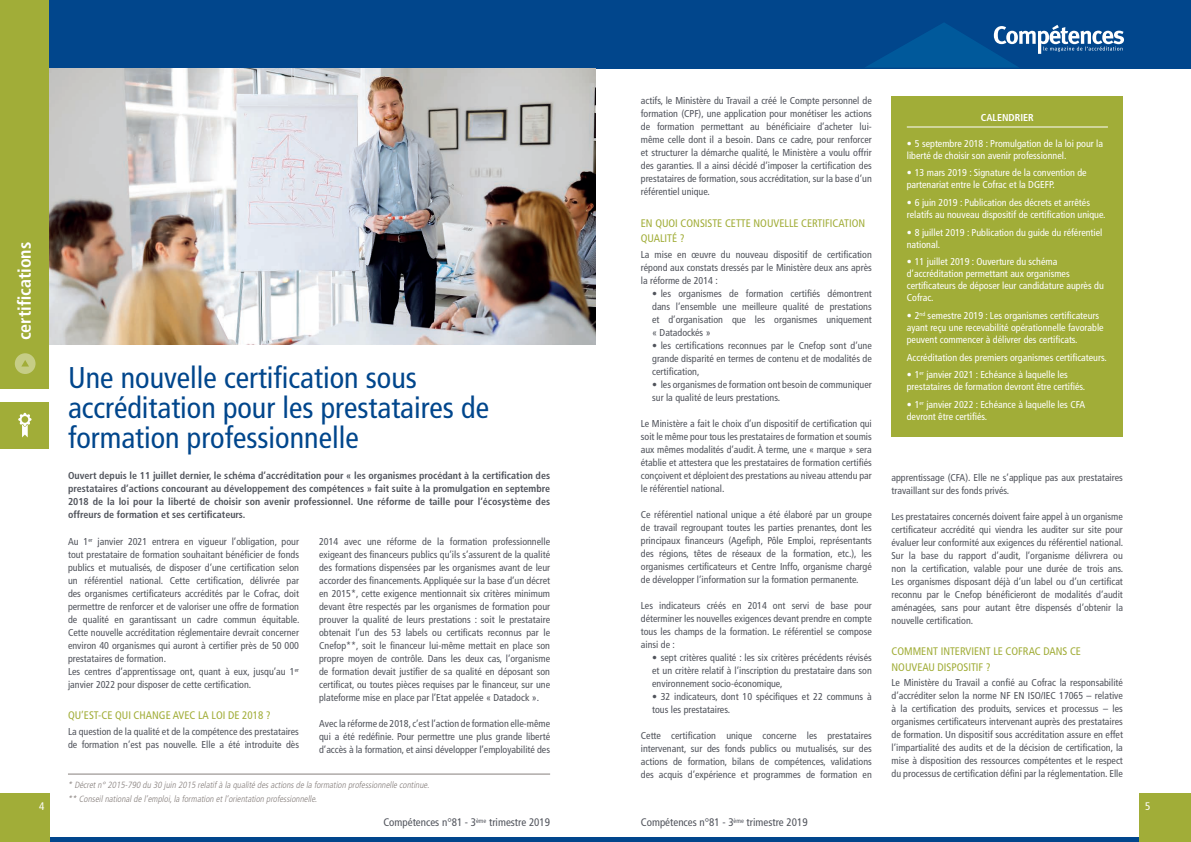
<style>
.page{position:relative;width:1191px;height:842px;background:#fff}
.page>*{position:absolute;margin:0;border:0;box-sizing:border-box;transform-origin:0 0}
.Titre_page_int_30{font:condensed 30px/30px "Frutiger LT Std";color:#01468c}
.t1{font:700 condensed 18px "Frutiger LT Std";color:#fff}
.Sous-titre_Certifica{font:condensed 11px/15.5px "Frutiger LT Std";color:#a1ad38}
.t2{font:condensed 11px "Frutiger LT Std";color:#51545c}
.t3{font:condensed 11px "Frutiger LT Std";color:#fff}
.t4{font:condensed 10px/13px "Frutiger LT Std";color:#51545c;text-align:justify}
.Puces_encadré_orange{font:condensed 10px/12px "Frutiger LT Std";color:#fff}
.Introduction_int__1{font:700 condensed 10px/13px "Frutiger LT Std";color:#51545c;text-align:justify}
.Encadré_orange___tit{font:700 condensed 10px "Frutiger LT Std";color:#fff}
.Note_de_bas_de_page{font:italic 300 condensed 9px "Frutiger LT Std";color:#867f7c}
</style>
<div class="page">
<div style="left:0;top:0;width:1191px;height:68px;background:#01468c"></div>
<svg style="left:865px;top:23px;width:259px;height:45px"></svg>
<div style="left:0;top:837px;width:1191px;height:5px;background:#01468c"></div>
<div style="left:0;top:793px;width:49px;height:49px;background:#a1ad38"></div>
<div style="left:1139px;top:793px;width:52px;height:49px;background:#a1ad38"></div>
<img style="left:49px;top:68px;width:546px;height:276px">
<hr style="left:68px;top:774px;width:482px;height:1px;background:#867f7c">
<div style="left:0;top:0;width:49px;height:388px;background:#a1ad38"></div>
<svg style="left:15px;top:353px;width:21px;height:21px"></svg>
<div style="left:0;top:402px;width:49px;height:47px;background:#a1ad38"></div>
<div style="left:891px;top:97px;width:232px;height:340px;background:#a1ad38"></div>
<hr style="left:906px;top:127px;width:202px;height:1px;background:#fff">
<svg style="left:18px;top:413px;width:14px;height:24px"></svg>
<p class="t1" style="left:14px;top:340px;width:100px;rotate:-90deg">certifications</p>
<p class="t4" style="left:641px;top:94px;width:232px">actifs, le Ministère du Travail a créé le Compte personnel de formation (CPF), une application pour monétiser les actions de formation permettant au bénéficiaire d’acheter lui&shy;même celle dont il a besoin. Dans ce cadre, pour renforcer et structurer la démarche qualité, le Ministère a voulu offrir des garanties. Il a ainsi décidé d’imposer la certification des prestataires de formation, sous accréditation, sur la base d’un référentiel unique.</p>
<p class="Sous-titre_Certifica" style="left:641px;top:215px;width:226px">EN QUOI CONSISTE CETTE NOUVELLE CERTIFICATION<br>QUALITÉ ?</p>
<p class="t4" style="left:641px;top:248px;width:232px">La mise en œuvre du nouveau dispositif de certification répond aux constats dressés par le Ministère deux ans après la réforme de 2014 :</p>
<p class="t4" style="left:652px;top:287px;width:221px">• les organismes de formation certifiés démontrent dans l’ensemble une meilleure qualité de prestations et d’organisation que les organismes uniquement « Datadockés »</p>
<p class="t4" style="left:652px;top:339px;width:221px">• les certifications reconnues par le Cnefop sont d’une grande disparité en termes de contenu et de modalités de certification,</p>
<p class="t4" style="left:652px;top:378px;width:221px">• les organismes de formation ont besoin de communiquer sur la qualité de leurs prestations.</p>
<p class="t4" style="left:641px;top:417px;width:232px">Le Ministère a fait le choix d’un dispositif de certification qui soit le même pour tous les prestataires de formation et soumis aux mêmes modalités d’audit. À terme, une « marque » sera établie et attestera que les prestataires de formation certifiés conçoivent et déploient des prestations au niveau attendu par le référentiel national.</p>
<p class="t4" style="left:641px;top:508px;width:232px">Ce référentiel national unique a été élaboré par un groupe de travail regroupant toutes les parties prenantes, dont les principaux financeurs (Agefiph, Pôle Emploi, représentants des régions, têtes de réseaux de la formation, etc.), les organismes certificateurs et Centre Inffo, organisme chargé de développer l’information sur la formation permanente.</p>
<p class="t4" style="left:641px;top:599px;width:232px">Les indicateurs créés en 2014 ont servi de base pour déterminer les nouvelles exigences devant prendre en compte tous les champs de la formation. Le référentiel se compose ainsi de :</p>
<p class="t4" style="left:652px;top:651px;width:221px">• sept critères qualité : les six critères précédents révisés et un critère relatif à l’inscription du prestataire dans son environnement socio-économique,</p>
<p class="t4" style="left:652px;top:690px;width:221px">• 32 indicateurs, dont 10 spécifiques et 22 communs à tous les prestataires.</p>
<p class="t4" style="left:641px;top:729px;width:232px">Cette certification unique concerne les prestataires intervenant, sur des fonds publics ou mutualisés, sur des actions de formation, bilans de compétences, validations des acquis d’expérience et programmes de formation en</p>
<p class="Encadré_orange___tit" style="left:981px;top:112px;width:54px">CALENDRIER</p>
<p class="Puces_encadré_orange" style="left:906px;top:137px;width:198px">• 5 septembre 2018 : Promulgation de la loi pour la liberté de choisir son avenir professionnel.</p>
<p class="Puces_encadré_orange" style="left:906px;top:167px;width:181px">• 13 mars 2019 : Signature de la convention de partenariat entre le Cofrac et la DGEFP.</p>
<p class="Puces_encadré_orange" style="left:906px;top:196px;width:200px">• 6 juin 2019 : Publication des décrets et arrêtés relatifs au nouveau dispositif de certification unique.</p>
<p class="Puces_encadré_orange" style="left:906px;top:226px;width:197px">• 8 juillet 2019 : Publication du guide du référentiel national.</p>
<p class="Puces_encadré_orange" style="left:906px;top:256px;width:198px">• 11 juillet 2019 : Ouverture du schéma d’accréditation permettant aux organismes certificateurs de déposer leur candidature auprès du Cofrac.</p>
<p class="Puces_encadré_orange" style="left:906px;top:310px;width:198px">• 2<sup>nd</sup> semestre 2019 : Les organismes certificateurs ayant reçu une recevabilité opérationnelle favorable peuvent commencer à délivrer des certificats.</p>
<p class="Puces_encadré_orange" style="left:906px;top:351px;width:201px">Accréditation des premiers organismes certificateurs.</p>
<p class="Puces_encadré_orange" style="left:906px;top:369px;width:180px">• 1<sup>er</sup> janvier 2021 : Echéance à laquelle les prestataires de formation devront être certifiés.</p>
<p class="Puces_encadré_orange" style="left:906px;top:399px;width:180px">• 1<sup>er</sup> janvier 2022 : Echéance à laquelle les CFA devront être certifiés.</p>
<p class="Titre_page_int_30" style="left:68px;top:363px;width:422px">Une nouvelle certification sous accréditation pour les prestataires de formation professionnelle</p>
<p class="Introduction_int__1" style="left:68px;top:469px;width:483px">Ouvert depuis le 11 juillet dernier, le schéma d’accréditation pour « les organismes procédant à la certification des prestataires d’actions concourant au développement des compétences » fait suite à la promulgation en septembre 2018 de la loi pour la liberté de choisir son avenir professionnel. Une réforme de taille pour l’écosystème des offreurs de formation et ses certificateurs.</p>
<p class="t4" style="left:891px;top:471px;width:233px">apprentissage (CFA). Elle ne s’applique pas aux prestataires travaillant sur des fonds privés.</p>
<p class="t4" style="left:891px;top:510px;width:233px">Les prestataires concernés doivent faire appel à un organisme certificateur accrédité qui viendra les auditer sur site pour évaluer leur conformité aux exigences du référentiel national.<br>Sur la base du rapport d’audit, l’organisme délivrera ou non la certification, valable pour une durée de trois ans.<br>Les organismes disposant déjà d’un label ou d’un certificat reconnu par le Cnefop bénéficieront de modalités d’audit aménagées, sans pour autant être dispensés d’obtenir la nouvelle certification.</p>
<p class="Sous-titre_Certifica" style="left:891px;top:644px;width:191px">COMMENT INTERVIENT LE COFRAC DANS CE<br>NOUVEAU DISPOSITIF ?</p>
<p class="t4" style="left:891px;top:676px;width:233px">Le Ministère du Travail a confié au Cofrac la responsabilité d’accréditer selon la norme NF EN ISO/IEC 17065 – relative à la certification des produits, services et processus – les organismes certificateurs intervenant auprès des prestataires de formation. Un dispositif sous accréditation assure en effet l’impartialité des audits et de la décision de certification, la mise à disposition des ressources compétentes et le respect du processus de certification défini par la réglementation. Elle</p>
<p class="t4" style="left:319px;top:535px;width:232px">2014 avec une réforme de la formation professionnelle exigeant des financeurs publics qu’ils s’assurent de la qualité des formations dispensées par les organismes avant de leur accorder des financements. Appliquée sur la base d’un décret en 2015*, cette exigence mentionnait six critères minimum devant être respectés par les organismes de formation pour prouver la qualité de leurs prestations : soit le prestataire obtenait l’un des 53 labels ou certificats reconnus par le Cnefop**, soit le financeur lui-même mettait en place son propre moyen de contrôle. Dans les deux cas, l’organisme de formation devait justifier de sa qualité en déposant son certificat, ou toutes pièces requises par le financeur, sur une plateforme mise en place par l’Etat appelée « Datadock ».</p>
<p class="t4" style="left:319px;top:717px;width:232px">Avec la réforme de 2018, c’est l’action de formation elle-même qui a été redéfinie. Pour permettre une plus grande liberté d’accès à la formation, et ainsi développer l’employabilité des</p>
<p class="t4" style="left:68px;top:535px;width:233px">Au 1<sup>er</sup> janvier 2021 entrera en vigueur l’obligation, pour tout prestataire de formation souhaitant bénéficier de fonds publics et mutualisés, de disposer d’une certification selon un référentiel national. Cette certification, délivrée par des organismes certificateurs accrédités par le Cofrac, doit permettre de renforcer et de valoriser une offre de formation de qualité en garantissant un cadre commun équitable.<br>Cette nouvelle accréditation réglementaire devrait concerner environ 40 organismes qui auront à certifier près de 50 000 prestataires de formation.</p>
<p class="t4" style="left:68px;top:665px;width:232px">Les centres d’apprentissage ont, quant à eux, jusqu’au 1<sup>er </sup>janvier 2022 pour disposer de cette certification.</p>
<p class="Sous-titre_Certifica" style="left:68px;top:708px;width:204px">QU’EST-CE QUI CHANGE AVEC LA LOI DE 2018 ?</p>
<p class="t4" style="left:68px;top:725px;width:232px">La question de la qualité et de la compétence des prestataires de formation n’est pas nouvelle. Elle a été introduite dès</p>
<p class="Note_de_bas_de_page" style="left:68px;top:780px;width:365px">* Décretn° 2015-790 du 30 juin 2015 relatifà la qualité desactionsde la formation professionnelle continue.</p>
<p class="Note_de_bas_de_page" style="left:68px;top:794px;width:252px">** Conseilnationalde l’emploi,la formation etl’orientation professionnelle.</p>
<p class="t3" style="left:39px;top:800px;width:7px">4</p>
<p class="t3" style="left:1145px;top:800px;width:7px">5</p>
<p class="t2" style="left:383px;top:816px;width:168px">Compétences n°81 - 3<sup>ème</sup> trimestre 2019</p>
<p class="t2" style="left:641px;top:816px;width:168px">Compétences n°81 - 3<sup>ème</sup> trimestre 2019</p>
</div>
